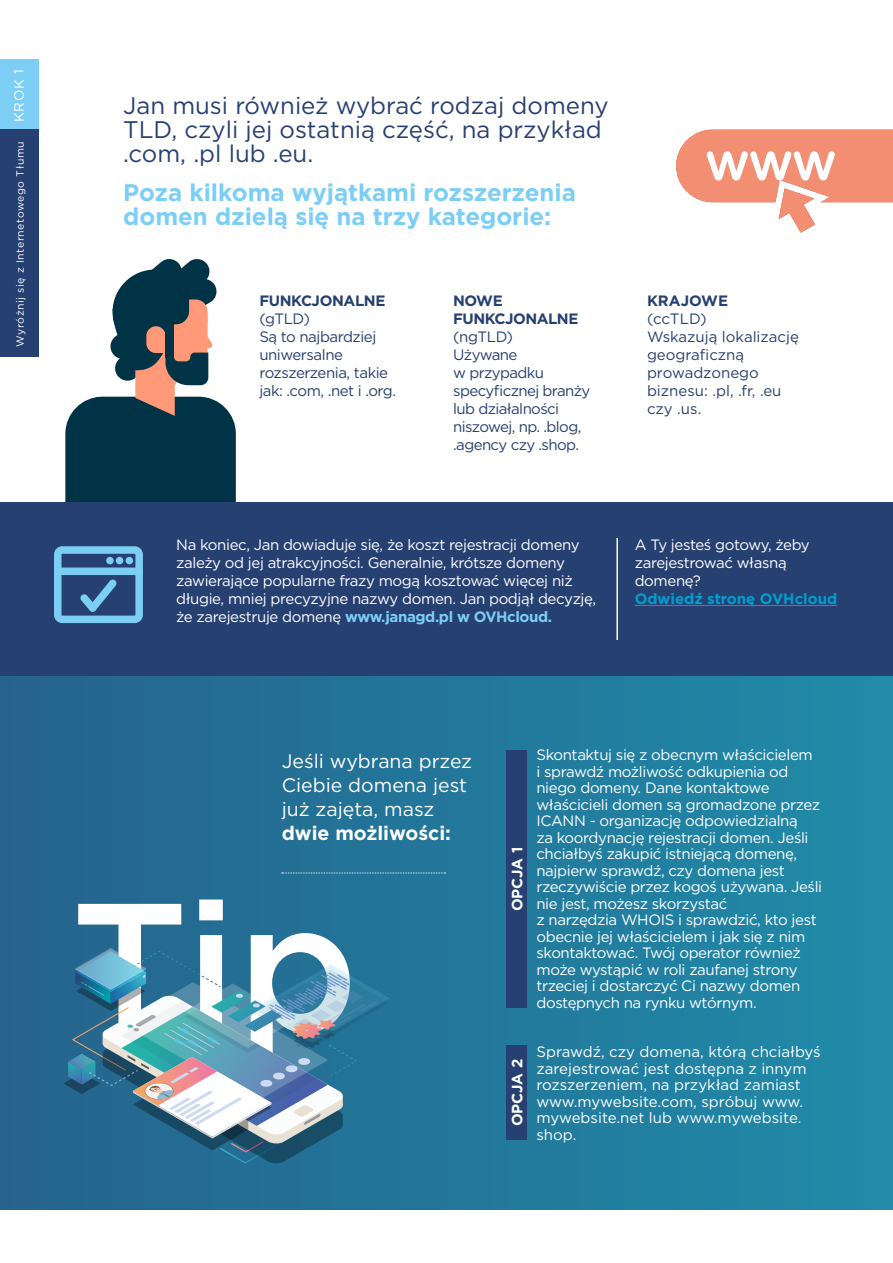
<style>
.page{position:relative;width:893px;height:1263px;background:#fff}
.page>*{position:absolute;margin:0;border:0;box-sizing:border-box;transform-origin:0 0}
.t1{font:24px/24px "Gotham";color:#264071}
.t2{font:700 24px/24px "Gotham";color:#7ccef5}
.t3{font:19.5px/24px "Gotham";color:#fff}
.t4{font:700 19.5px "Gotham";color:#fff}
.t5{font:15px/16.5px "Gotham";letter-spacing:-.025em;color:#fff}
.t6{font:15px/18px "Gotham";letter-spacing:-.03em;color:#264071}
.t7{font:15px/16.5px "Gotham";color:#fff}
.t8{font:15px/18px "Gotham";color:#264071}
.t9{font:700 15px/18px "Gotham";letter-spacing:-.03em;color:#264071}
.t10{font:700 15px "Gotham";color:#00a0d0}
.t11{font:700 15px "Gotham";letter-spacing:-.005em;color:#fff}
.t12{font:700 15px "Gotham";color:#264071}
.t13{font:13.5px "Gotham";color:#fff}
.t14{font:10.5px "Gotham";letter-spacing:.05em;color:#fff}
.s1{font-weight:700;color:#7ccef5}
</style>
<div class="page">
<div style="left:0;top:547px;width:893px;height:663px;background:linear-gradient(to right,#25628c,#208ba8)"></div>
<svg style="left:63px;top:899px;width:327px;height:264px"></svg>
<div style="left:0;top:502px;width:893px;height:173px;background:#264071"></div>
<svg style="left:54px;top:259px;width:182px;height:364px"></svg>
<hr style="left:635px;top:605px;width:202px;height:1px;background:#00a0d0">
<hr style="left:616px;top:538px;width:2px;height:102px;background:#fff">
<div style="left:506px;top:750px;width:21px;height:258px;background:#264071"></div>
<div style="left:506px;top:1045px;width:21px;height:95px;background:#264071"></div>
<svg style="left:282px;top:873px;width:163px;height:1px"></svg>
<svg style="left:676px;top:130px;width:217px;height:103px"></svg>
<div style="left:0;top:129px;width:38px;height:228px;background:#264071"></div>
<div style="left:0;top:60px;width:38px;height:69px;background:#7ccef5"></div>
<p class="t13" style="left:11px;top:122px;width:54px;rotate:-90deg">KROK 1</p>
<p class="t14" style="left:14px;top:347px;width:207px;rotate:-90deg">Wyróżnij się z Internetowego Tłumu</p>
<h1 class="t1" style="left:123px;top:93px;width:487px">Jan musi również wybrać rodzaj domeny<br>TLD, czyli jej ostatnią część, na przykład .com, .pl lub .eu.</h1>
<h1 class="t2" style="left:123px;top:181px;width:454px">Poza kilkoma wyjątkami rozszerzenia domen dzielą się na trzy kategorie:</h1>
<p class="t9" style="left:259px;top:291px;width:128px">FUNKCJONALNE</p>
<p class="t6" style="left:259px;top:309px;width:138px">(gTLD)<br>Są to najbardziej uniwersalne rozszerzenia, takie jak: .com, .net i .org.</p>
<p class="t9" style="left:453px;top:291px;width:127px">NOWE<br>FUNKCJONALNE</p>
<p class="t6" style="left:453px;top:327px;width:139px">(ngTLD)<br>Używane<br>w przypadku specyficznej branży lub działalności niszowej, np. .blog, .agency czy .shop.</p>
<p class="t12" style="left:647px;top:290px;width:83px">KRAJOWE</p>
<p class="t8" style="left:647px;top:309px;width:153px">(ccTLD)<br>Wskazują lokalizację geograficzną prowadzonego biznesu: .pl, .fr, .eu czy .us.</p>
<p class="t5" style="left:176px;top:535px;width:421px;line-height:18px">Na koniec, Jan dowiaduje się, że koszt rejestracji domeny zależy od jej atrakcyjności. Generalnie, krótsze domeny zawierające popularne frazy mogą kosztować więcej niż długie, mniej precyzyjne nazwy domen. Jan podjął decyzję, że zarejestruje domenę <span class="s1">www.janagd.pl w OVHcloud.</span></p>
<p class="t5" style="left:635px;top:535px;width:177px;line-height:18px">A Ty jesteś gotowy, żeby zarejestrować własną domenę?</p>
<p class="t10" style="left:635px;top:589px;width:204px">Odwiedź stronę OVHcloud</p>
<h2 class="t3" style="left:282px;top:749px;width:192px">Jeśli wybrana przez<br>Ciebie domena jest już zajęta, masz</h2>
<h2 class="t4" style="left:282px;top:820px;width:171px">dwie możliwości:</h2>
<p class="t11" style="left:507px;top:911px;width:66px;rotate:-90deg">OPCJA 1</p>
<p class="t11" style="left:507px;top:1126px;width:69px;rotate:-90deg">OPCJA 2</p>
<p class="t5" style="left:536px;top:746px;width:287px">Skontaktuj się z obecnym właścicielem<br>i sprawdź możliwość odkupienia od niego domeny. Dane kontaktowe właścicieli domen są gromadzone przez ICANN - organizację odpowiedzialną<br>za koordynację rejestracji domen. Jeśli chciałbyś zakupić istniejącą domenę, najpierw sprawdź, czy domena jest rzeczywiście przez kogoś używana. Jeśli nie jest, możesz skorzystać<br>z narzędzia WHOIS i sprawdzić, kto jest obecnie jej właścicielem i jak się z nim skontaktować. Twój operator również może wystąpić w roli zaufanej strony trzeciej i dostarczyć Ci nazwy domen dostępnych na rynku wtórnym.</p>
<p class="t7" style="left:536px;top:1043px;width:286px">Sprawdź, czy domena, którą chciałbyś zarejestrować jest dostępna z innym rozszerzeniem, na przykład zamiast www.mywebsite.com, spróbuj www. mywebsite.net lub www.mywebsite. shop.</p>
</div>
